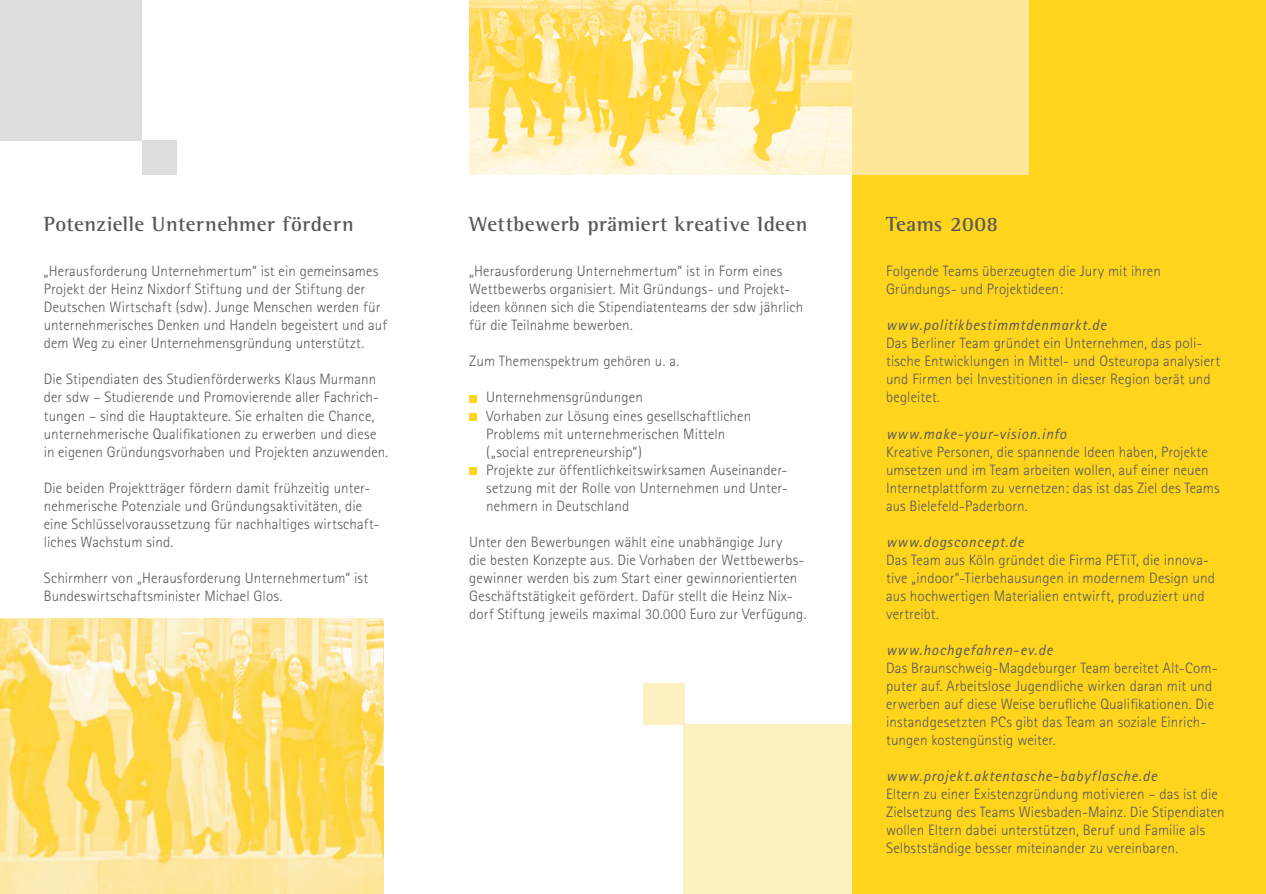
<style>
.page{position:relative;width:1266px;height:894px;background:#fff}
.page>*{position:absolute;margin:0;border:0;box-sizing:border-box;transform-origin:0 0}
.t1{font:700 21px "Rotis Semi Serif";letter-spacing:.02em;color:#57585a}
.t2{font:300 15px/18px "Rotis Sans Serif";letter-spacing:.005em;color:#57585a}
.t3{font:italic 15px "Rotis Sans Serif";letter-spacing:.05em;color:#57585a}
</style>
<div class="page">
<div style="left:852px;top:0;width:413px;height:893px;background:#fed41d"></div>
<div style="left:469px;top:395px;width:7px;height:7px;background:#fed41d"></div>
<div style="left:469px;top:413px;width:7px;height:7px;background:#fed41d"></div>
<div style="left:469px;top:467px;width:7px;height:7px;background:#fed41d"></div>
<img style="left:469px;top:0;width:383px;height:175px">
<img style="left:0;top:618px;width:384px;height:275px">
<div style="left:0;top:0;width:142px;height:140px;background:#dcdddf"></div>
<div style="left:142px;top:140px;width:35px;height:35px;background:#dcdddf"></div>
<div style="left:683px;top:724px;width:169px;height:169px;background:#fef1c1"></div>
<div style="left:642px;top:682px;width:42px;height:42px;background:#fef1c1"></div>
<div style="left:852px;top:0;width:176px;height:175px;background:#ffe79a"></div>
<h1 class="t1" style="left:44px;top:211px;width:311px">Potenzielle Unternehmer fördern</h1>
<p class="t2" style="left:44px;top:262px;width:345px">„Herausforderung Unternehmertum“ ist ein gemeinsames Projekt der Heinz Nixdorf Stiftung und der Stiftung der Deutschen Wirtschaft (sdw). Junge Menschen werden für unternehmerisches Denken und Handeln begeistert und auf dem Weg zu einer Unternehmensgründung unterstützt.</p>
<p class="t2" style="left:44px;top:370px;width:346px">Die Stipendiaten des Studienförderwerks Klaus Murmann der sdw – Studierende und Promovierende aller Fachrich&shy;tungen – sind die Hauptakteure. Sie erhalten die Chance, unternehmerische Qualifikationen zu erwerben und diese in eigenen Gründungsvorhaben und Projekten anzuwenden.</p>
<p class="t2" style="left:44px;top:478px;width:337px">Die beiden Projektträger fördern damit frühzeitig unter&shy;nehmerische Potenziale und Gründungsaktivitäten, die eine Schlüsselvoraussetzung für nachhaltiges wirtschaft&shy;liches Wachstum sind.</p>
<p class="t2" style="left:44px;top:568px;width:326px">Schirmherr von „Herausforderung Unternehmertum“ ist<br>Bundeswirtschaftsminister Michael Glos.</p>
<h1 class="t1" style="left:469px;top:211px;width:340px">Wettbewerb prämiert kreative Ideen</h1>
<p class="t2" style="left:469px;top:262px;width:335px">„Herausforderung Unternehmertum“ ist in Form eines Wettbewerbs organisiert. Mit Gründungs- und Projekt&shy;ideen können sich die Stipendiatenteams der sdw jährlich für die Teilnahme bewerben.</p>
<p class="t2" style="left:469px;top:352px;width:211px">Zum Themenspektrum gehören u. a.</p>
<p class="t2" style="left:486px;top:388px;width:303px">Unternehmensgründungen<br>Vorhaben zur Lösung eines gesellschaftlichen Problems mit unternehmerischen Mitteln<br>(„social entrepreneurship“)<br>Projekte zur öffentlichkeitswirksamen Auseinander&shy;setzung mit der Rolle von Unternehmen und Unter&shy;nehmern in Deutschland</p>
<p class="t2" style="left:469px;top:532px;width:339px">Unter den Bewerbungen wählt eine unabhängige Jury<br>die besten Konzepte aus. Die Vorhaben der Wettbewerbs&shy;gewinner werden bis zum Start einer gewinnorientierten Geschäftstätigkeit gefördert. Dafür stellt die Heinz Nix&shy;dorf Stiftung jeweils maximal 30.000 Euro zur Verfügung.</p>
<h1 class="t1" style="left:886px;top:211px;width:113px">Teams 2008</h1>
<p class="t2" style="left:886px;top:262px;width:276px">Folgende Teams überzeugten die Jury mit ihren<br>Gründungs- und Projektideen:</p>
<p class="t3" style="left:886px;top:316px;width:222px">www.politikbestimmtdenmarkt.de</p>
<p class="t2" style="left:886px;top:334px;width:335px">Das Berliner Team gründet ein Unternehmen, das poli&shy;tische Entwicklungen in Mittel- und Osteuropa analysiert und Firmen bei Investitionen in dieser Region berät und begleitet.</p>
<p class="t3" style="left:886px;top:424px;width:182px">www.make-your-vision.info</p>
<p class="t2" style="left:886px;top:442px;width:335px">Kreative Personen, die spannende Ideen haben, Projekte umsetzen und im Team arbeiten wollen, auf einer neuen Internetplattform zu vernetzen: das ist das Ziel des Teams aus Bielefeld-Paderborn.</p>
<p class="t3" style="left:886px;top:532px;width:139px">www.dogsconcept.de</p>
<p class="t2" style="left:886px;top:550px;width:330px">Das Team aus Köln gründet die Firma PETiT, die innova&shy;tive „indoor“-Tierbehausungen in modernem Design und aus hochwertigen Materialien entwirft, produziert und vertreibt.</p>
<p class="t3" style="left:886px;top:640px;width:168px">www.hochgefahren-ev.de</p>
<p class="t2" style="left:886px;top:658px;width:333px">Das Braunschweig-Magdeburger Team bereitet Alt-Com&shy;puter auf. Arbeitslose Jugendliche wirken daran mit und erwerben auf diese Weise berufliche Qualifikationen. Die instandgesetzten PCs gibt das Team an soziale Einrich&shy;tungen kostengünstig weiter.</p>
<p class="t3" style="left:886px;top:766px;width:272px">www.projekt.aktentasche-babyflasche.de</p>
<p class="t2" style="left:886px;top:784px;width:340px">Eltern zu einer Existenzgründung motivieren – das ist die Zielsetzung des Teams Wiesbaden-Mainz. Die Stipendiaten wollen Eltern dabei unterstützen, Beruf und Familie als Selbstständige besser miteinander zu vereinbaren.</p>
</div>
